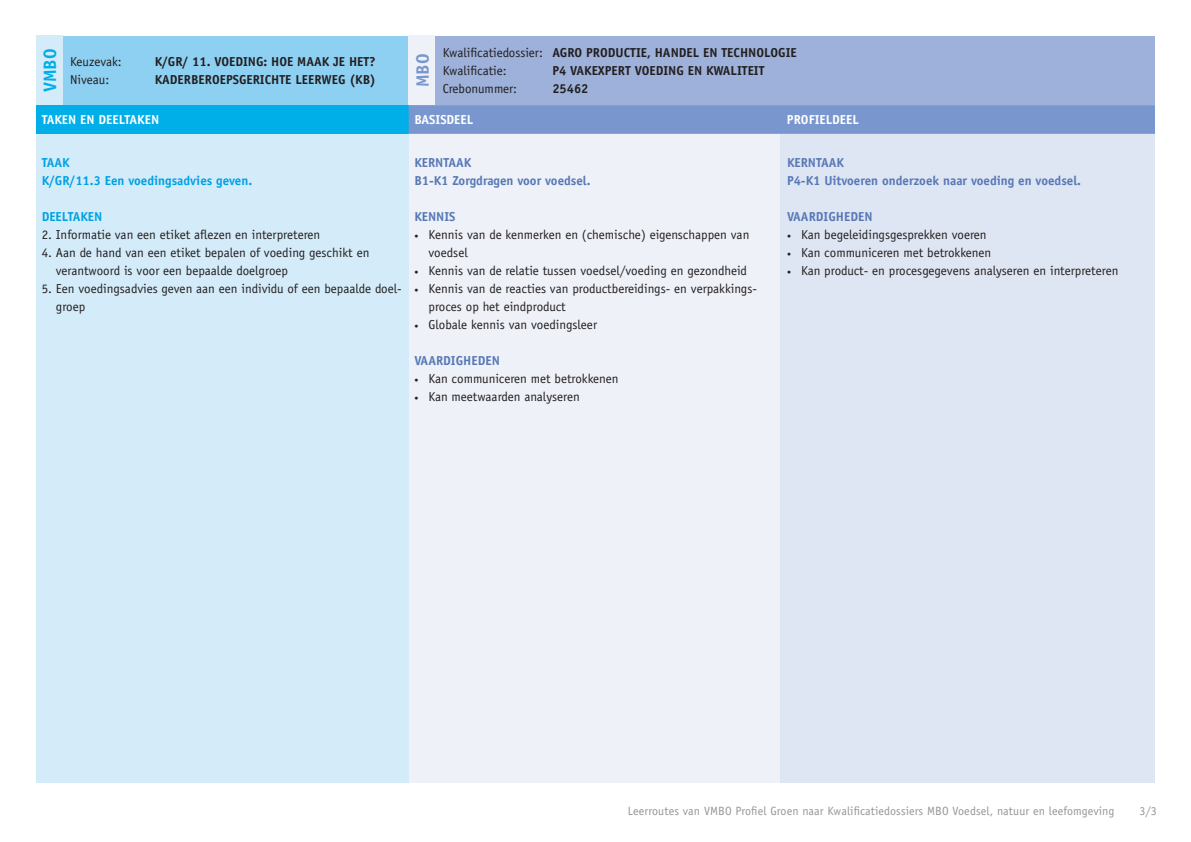
<style>
.page{position:relative;width:1191px;height:842px;background:#fff}
.page>*{position:absolute;margin:0;border:0;box-sizing:border-box;transform-origin:0 0}
.t1{font:700 18px "Officina Sans Std";color:#00aee8}
.t2{font:700 18px "Officina Sans Std";color:#7997ce}
.t3{font:13px/18px "Officina Sans Std";color:#231f20}
.t4{font:700 13px/18px "Officina Sans Std";color:#5778b5}
.t5{font:700 13px "Officina Sans Std";color:#231f20}
.t6{font:700 13px/18px "Officina Sans Std";color:#00a1e3}
.t7{font:700 13px "Officina Sans Std";color:#fff}
.t8{font:12px "Officina Sans Std";letter-spacing:.01em;color:#939598}
.s1{font-weight:700}
.s2{font-size:8px}
</style>
<div class="page">
<div style="left:408px;top:63px;width:372px;height:719px;background:#eef1f8"></div>
<div style="left:780px;top:63px;width:375px;height:719px;background:#dfe6f3"></div>
<div style="left:36px;top:56px;width:372px;height:726px;background:#d4ecf9"></div>
<div style="left:36px;top:36px;width:373px;height:69px;background:#8ed0f2"></div>
<div style="left:409px;top:36px;width:746px;height:69px;background:#9db1da"></div>
<div style="left:36px;top:105px;width:373px;height:29px;background:#00aee8"></div>
<div style="left:409px;top:105px;width:746px;height:29px;background:#7997ce"></div>
<div style="left:408px;top:36px;width:27px;height:69px;background:#eef1f8"></div>
<div style="left:36px;top:36px;width:27px;height:69px;background:#d4ecf9"></div>
<h1 class="t1" style="left:39px;top:92px;width:45px;rotate:-90deg">VMBO</h1>
<h1 class="t2" style="left:411px;top:87px;width:35px;rotate:-90deg">MBO</h1>
<p class="t3" style="left:70px;top:53px;width:53px">Keuzevak:</p>
<p class="t5" style="left:155px;top:54px;width:222px">K/GR/ 11. VOEDING: HOE MAAK JE HET?</p>
<p class="t3" style="left:70px;top:71px;width:41px">Niveau:</p>
<p class="t5" style="left:155px;top:72px;width:223px">KADERBEROEPSGERICHTE LEERWEG (KB)</p>
<p class="t3" style="left:443px;top:44px;width:356px">Kwalificatiedossier: <span class="s1">AGRO PRODUCTIE, HANDEL EN TECHNOLOGIE<br></span>Kwalificatie:</p>
<p class="t5" style="left:552px;top:63px;width:214px">P4 VAKEXPERT VOEDING EN KWALITEIT</p>
<p class="t3" style="left:443px;top:80px;width:76px">Crebonummer:</p>
<p class="t5" style="left:552px;top:81px;width:38px">25462</p>
<p class="t7" style="left:42px;top:112px;width:119px">TAKEN EN DEELTAKEN</p>
<p class="t7" style="left:414px;top:112px;width:60px">BASISDEEL</p>
<p class="t7" style="left:787px;top:112px;width:73px">PROFIELDEEL</p>
<p class="t6" style="left:42px;top:153px;width:212px">TAAK<br>K/GR/11.3 Een voedingsadvies geven.</p>
<p class="t6" style="left:42px;top:207px;width:62px">DEELTAKEN</p>
<p class="t3" style="left:42px;top:226px;width:280px">2. Informatie van een etiket aflezen en interpreteren</p>
<p class="t3" style="left:56px;top:244px;width:315px;text-indent:-14px">4. Aan de hand van een etiket bepalen of voeding geschikt en verantwoord is voor een bepaalde doelgroep</p>
<p class="t3" style="left:56px;top:280px;width:347px;text-indent:-14px">5. Een voedingsadvies geven aan een individu of een bepaalde doel&shy;groep</p>
<p class="t4" style="left:787px;top:153px;width:296px">KERNTAAK<br>P4-K1 Uitvoeren onderzoek naar voeding en voedsel.</p>
<p class="t4" style="left:787px;top:207px;width:87px">VAARDIGHEDEN</p>
<p class="t3" style="left:787px;top:226px;width:201px"><span class="s2">•</span> Kan begeleidingsgesprekken voeren</p>
<p class="t3" style="left:787px;top:244px;width:206px"><span class="s2">•</span> Kan communiceren met betrokkenen</p>
<p class="t3" style="left:787px;top:262px;width:333px"><span class="s2">•</span> Kan product- en procesgegevens analyseren en interpreteren</p>
<p class="t4" style="left:414px;top:153px;width:178px">KERNTAAK<br>B1-K1 Zorgdragen voor voedsel.</p>
<p class="t4" style="left:414px;top:207px;width:43px">KENNIS</p>
<p class="t3" style="left:428px;top:226px;width:322px;text-indent:-14px"><span class="s2">•</span> Kennis van de kenmerken en (chemische) eigenschappen van voedsel</p>
<p class="t3" style="left:414px;top:262px;width:334px"><span class="s2">•</span> Kennis van de relatie tussen voedsel/voeding en gezondheid</p>
<p class="t3" style="left:428px;top:280px;width:329px;text-indent:-14px"><span class="s2">•</span> Kennis van de reacties van productbereidings- en verpakkings&shy;proces op het eindproduct</p>
<p class="t3" style="left:414px;top:316px;width:184px"><span class="s2">•</span> Globale kennis van voedingsleer</p>
<p class="t4" style="left:414px;top:351px;width:87px">VAARDIGHEDEN</p>
<p class="t3" style="left:414px;top:370px;width:206px"><span class="s2">•</span> Kan communiceren met betrokkenen</p>
<p class="t3" style="left:414px;top:388px;width:167px"><span class="s2">•</span> Kan meetwaarden analyseren</p>
<p class="t8" style="left:627px;top:804px;width:488px">Leerroutes van VMBO Profiel Groen naar Kwalificatiedossiers MBO Voedsel, natuur en leefomgeving</p>
<p class="t8" style="left:1139px;top:804px;width:19px">3/3</p>
</div>
